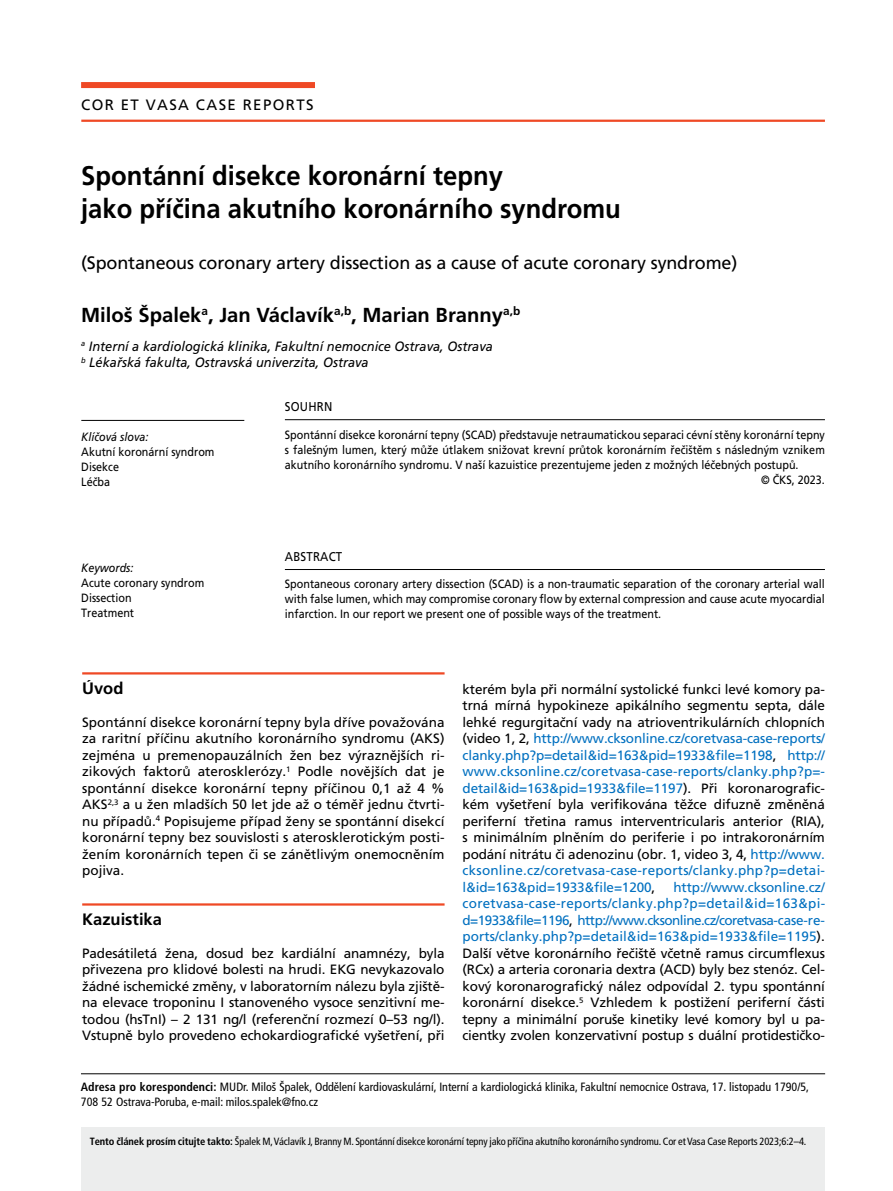
<style>
.page{position:relative;width:893px;height:1191px;background:#fff}
.page>*{position:absolute;margin:0;border:0;box-sizing:border-box;transform-origin:0 0}
.t1{font:700 27px/32.2px "Frutiger CE";color:#000;scale:.95 1}
.t2{font:700 20.25px "Frutiger CE";color:#000}
.t3{font:18px "Frutiger CE";letter-spacing:-.01em;color:#000}
.t4{font:700 16.5px "Frutiger CE";color:#000}
.t5{font:15px "Frutiger CE";letter-spacing:.095em;color:#000}
.t6{font:13.5px/16.5px "Frutiger CE";letter-spacing:-.01em;color:#000;text-align:justify}
.t7{font:italic 13.5px/16.5px "Frutiger CE";color:#000;scale:.95 1}
.t8{font:12.75px "Frutiger CE";letter-spacing:.015em;color:#000;scale:.9 1}
.t9{font:12px/15px "Frutiger CE";color:#000;scale:.9 1}
.t10{font:12px/15px "Frutiger Condensed CE";color:#000}
.t11{font:italic 12px "Frutiger CE";color:#000;scale:.9 1}
.t12{font:10.5px "Frutiger Condensed CE";letter-spacing:-.01em;color:#000}
.s1{color:#0070c0}
.s2{font-weight:700}
</style>
<div class="page">
<hr style="left:81px;top:120px;width:744px;height:2px;background:#ef4925">
<div style="left:81px;top:82px;width:234px;height:6px;background:#ef4925"></div>
<div style="left:81px;top:1127px;width:744px;height:64px;background:#eceded"></div>
<hr style="left:81px;top:1073px;width:744px;height:1px;background:#000">
<hr style="left:285px;top:419px;width:540px;height:1px;background:#000">
<hr style="left:285px;top:569px;width:540px;height:1px;background:#000">
<hr style="left:81px;top:420px;width:163px;height:1px;background:#000">
<hr style="left:82px;top:672px;width:363px;height:2px;background:#ef4925">
<hr style="left:82px;top:903px;width:363px;height:2px;background:#ef4925">
<p class="t5" style="left:81px;top:96px;width:234px">Cor et Vasa Case Reports</p>
<h1 class="t1" style="left:81px;top:160px;width:570px">Spontánní disekce koronární tepny<br>jako příčina akutního koronárního syndromu</h1>
<h3 class="t3" style="left:81px;top:252px;width:658px">(Spontaneous coronary artery dissection as a cause of acute coronary syndrome)</h3>
<h2 class="t2" style="left:81px;top:303px;width:441px">Miloš Špalek<sup>a</sup>, Jan Václavík<sup>a,b</sup>, Marian Branny<sup>a,b</sup></h2>
<p class="t7" style="left:81px;top:338px;width:435px"><sup>a</sup> Interní a kardiologická klinika, Fakultní nemocnice Ostrava, Ostrava <sup>b</sup> Lékařská fakulta, Ostravská univerzita, Ostrava</p>
<p class="t11" style="left:81px;top:430px;width:76px">Klíčová slova:</p>
<p class="t9" style="left:81px;top:444px;width:150px">Akutní koronární syndrom<br>Disekce<br>Léčba</p>
<p class="t11" style="left:81px;top:560px;width:60px">Keywords:</p>
<p class="t9" style="left:81px;top:575px;width:138px">Acute coronary syndrom<br>Dissection<br>Treatment</p>
<p class="t8" style="left:285px;top:399px;width:54px">Souhrn</p>
<p class="t9" style="left:285px;top:427px;width:602px">Spontánní disekce koronární tepny (SCAD) představuje netraumatickou separaci cévní stěny koronární tepny</p>
<p class="t9" style="left:285px;top:442px;width:601px">s falešným lumen, který může útlakem snižovat krevní průtok koronárním řečištěm s následným vznikem</p>
<p class="t9" style="left:285px;top:457px;width:572px">akutního koronárního syndromu. V naší kazuistice prezentujeme jeden z možných léčebných postupů.</p>
<p class="t9" style="left:761px;top:472px;width:72px">© ČKS, 2023.</p>
<p class="t8" style="left:285px;top:549px;width:65px">Abstract</p>
<p class="t9" style="left:285px;top:577px;width:602px;text-align:justify">Spontaneous coronary artery dissection (SCAD) is a non-traumatic separation of the coronary arterial wall with false lumen, which may compromise coronary flow by external compression and cause acute myocardial infarction. In our report we present one of possible ways of the treatment.</p>
<p class="t4" style="left:82px;top:678px;width:43px">Úvod</p>
<p class="t6" style="left:82px;top:713px;width:364px">Spontánní disekce koronární tepny byla dříve považována za raritní příčinu akutního koronárního syndromu (AKS) zejména u premenopauzálních žen bez výraznějších ri&shy;zikových faktorů aterosklerózy.<sup>1</sup> Podle novějších dat je spontánní disekce koronární tepny příčinou 0,1 až 4 % AKS<sup>2,3</sup> a u žen mladších 50 let jde až o téměř jednu čtvrti&shy;nu případů.<sup>4</sup> Popisujeme případ ženy se spontánní disekcí koronární tepny bez souvislosti s aterosklerotickým posti&shy;žením koronárních tepen či se zánětlivým onemocněním pojiva.</p>
<p class="t4" style="left:82px;top:909px;width:81px">Kazuistika</p>
<p class="t6" style="left:82px;top:944px;width:364px">Padesátiletá žena, dosud bez kardiální anamnézy, byla přivezena pro klidové bolesti na hrudi. EKG nevykazovalo žádné ischemické změny, v laboratorním nálezu byla zjiště&shy;na elevace troponinu I stanoveného vysoce senzitivní me&shy;todou (hsTnI) – 2 131 ng/l (referenční rozmezí 0–53 ng/l).<br>Vstupně bylo provedeno echokardiografické vyšetření, při</p>
<p class="t6" style="left:463px;top:680px;width:364px">kterém byla při normální systolické funkci levé komory pa&shy;trná mírná hypokineze apikálního segmentu septa, dále lehké regurgitační vady na atrioventrikulárních chlopních (video 1, 2, <span class="s1">http://www.cksonline.cz/coretvasa-case-reports/ clanky.php?p=detail&amp;id=163&amp;pid=1933&amp;file=1198</span>, <span class="s1">http:// www.cksonline.cz/coretvasa-case-reports/clanky.php?p=- detail&amp;id=163&amp;pid=1933&amp;file=1197</span>). Při koronarografic&shy;kém vyšetření byla verifikována těžce difuzně změněná periferní třetina ramus interventricularis anterior (RIA), s minimálním plněním do periferie i po intrakoronárním podání nitrátu či adenozinu (obr. 1, video 3, 4, <span class="s1">http://www. cksonline.cz/coretvasa-case-reports/clanky.php?p=detai&shy;l&amp;id=163&amp;pid=1933&amp;file=1200</span>,</p>
<p class="t6" style="left:463px;top:878px;width:364px;text-indent:211px"><span class="s1">http://www.cksonline.cz/ coretvasa-case-reports/clanky.php?p=detail&amp;id=163&amp;pi&shy;d=1933&amp;file=1196</span>, <span class="s1">http://www.cksonline.cz/coretvasa-case-re&shy;ports/clanky.php?p=detail&amp;id=163&amp;pid=1933&amp;file=1195</span>).<br>Další větve koronárního řečiště včetně ramus circumflexus (RCx) a arteria coronaria dextra (ACD) byly bez stenóz. Cel&shy;kový koronarografický nález odpovídal 2. typu spontánní koronární disekce.<sup>5</sup> Vzhledem k postižení periferní části tepny a minimální poruše kinetiky levé komory byl u pa&shy;cientky zvolen konzervativní postup s duální protidestičko-</p>
<p class="t10" style="left:81px;top:1079px;width:730px"><span class="s2">Adresa pro korespondenci:</span> MUDr. Miloš Špalek, Oddělení kardiovaskulární, Interní a kardiologická klinika, Fakultní nemocnice Ostrava, 17. listopadu 1790/5,<br>708 52 Ostrava-Poruba, e-mail: milos.spalek@fno.cz</p>
<p class="t12" style="left:90px;top:1135px;width:718px"><span class="s2">Tento článek prosím citujte takto:</span> Špalek M, Václavík J, Branny M. Spontánní disekce koronární tepny jako příčina akutního koronárního syndromu. Cor et Vasa Case Reports 2023;6:2–4.</p>
</div>
